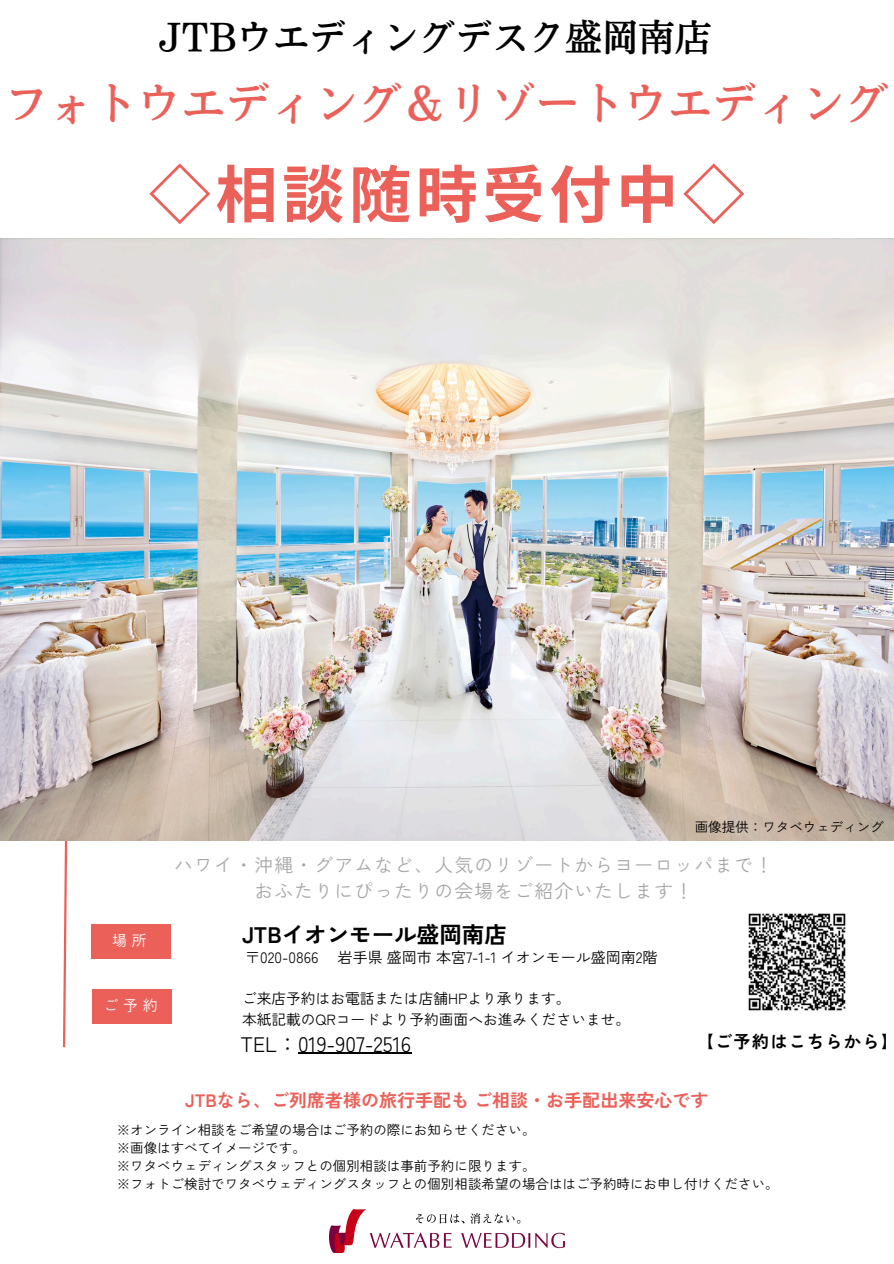
<style>
.page{position:relative;width:894px;height:1264px;background:#fff}
.page>*{position:absolute;margin:0;border:0;box-sizing:border-box;transform-origin:0 0}
.t1{font:700 62.4px "irohakaku C";letter-spacing:.07em;color:#eb615a}
.t2{font:44.25px "Nud Motoya Mincho Std W5";color:#eb615a}
.t3{font:36.45px "Nud Motoya Mincho Std W5";color:#000}
.t4{font:700 22.5px "Zen Kaku Gothic New";color:#000}
.t5{font:21px "Zen Kaku Gothic New";color:#000}
.t6{font:18.75px "Zen Kaku Gothic New";letter-spacing:.07em;color:#a6a6a6}
.t7{font:700 18px "Zen Kaku Gothic New";color:#eb615a}
.t8{font:700 17.25px "Zen Kaku Gothic New";letter-spacing:.07em;color:#000}
.t9{font:15px "Zen Kaku Gothic New";color:#000}
.t10{font:15px "Zen Kaku Gothic New";color:#fff}
.t11{font:14.7px "Zen Kaku Gothic New";color:#000}
.t12{font:13.5px "Zen Kaku Gothic New";color:#000}
</style>
<div class="page">
<img style="left:329px;top:1209px;width:235px;height:43px">
<svg style="left:62px;top:840px;width:7px;height:208px"></svg>
<div style="left:91px;top:924px;width:79px;height:34px;background:#eb615a"></div>
<div style="left:92px;top:989px;width:79px;height:34px;background:#eb615a"></div>
<img style="left:0;top:239px;width:893px;height:601px">
<hr style="left:298px;top:1052px;width:113px;height:1px;background:#000">
<img style="left:748px;top:913px;width:98px;height:98px">
<p class="t3" style="left:158px;top:19px;width:554px">JTBウエディングデスク盛岡南店</p>
<p class="t2" style="left:4px;top:81px;width:886px">フォトウエディング＆リゾートウエディング</p>
<h1 class="t1" style="left:148px;top:150px;width:597px">◇相談随時受付中◇</h1>
<p class="t10" style="left:112px;top:928px;width:36px">場所</p>
<p class="t10" style="left:104px;top:993px;width:55px">ご予約</p>
<p class="t12" style="left:694px;top:816px;width:191px">画像提供：ワタベウェディング</p>
<p class="t6" style="left:174px;top:850px;width:600px">ハワイ・沖縄・グアムなど、人気のリゾートからヨーロッパまで！</p>
<h4 class="t6" style="left:254px;top:876px;width:440px">おふたりにぴったりの会場をご紹介いたします！</h4>
<h5 class="t4" style="left:242px;top:916px;width:266px">JTBイオンモール盛岡南店</h5>
<p class="t9" style="left:245px;top:945px;width:75px">〒020-0866</p>
<p class="t9" style="left:337px;top:945px;width:321px">岩手県盛岡市本宮7-1-1 イオンモール盛岡南2階</p>
<h6 class="t11" style="left:242px;top:987px;width:330px">ご来店予約はお電話または店舗HPより承ります。</h6>
<p class="t11" style="left:242px;top:1007px;width:389px">本紙記載のQRコードより予約画面へお進みくださいませ。</p>
<p class="t5" style="left:240px;top:1027px;width:172px">TEL：019-907-2516</p>
<p class="t8" style="left:696px;top:1028px;width:203px">【ご予約はこちらから】</p>
<p class="t7" style="left:185px;top:1085px;width:524px">JTBなら、ご列席者様の旅行手配もご相談・お手配出来安心です</p>
<p class="t12" style="left:117px;top:1119px;width:420px">※オンライン相談をご希望の場合はご予約の際にお知らせください。</p>
<p class="t12" style="left:117px;top:1137px;width:191px">※画像はすべてイメージです。</p>
<p class="t12" style="left:117px;top:1155px;width:420px">※ワタベウェディングスタッフとの個別相談は事前予約に限ります。</p>
<p class="t12" style="left:117px;top:1173px;width:663px">※フォトご検討でワタベウェディングスタッフとの個別相談希望の場合ははご予約時にお申し付けください。</p>
</div>
